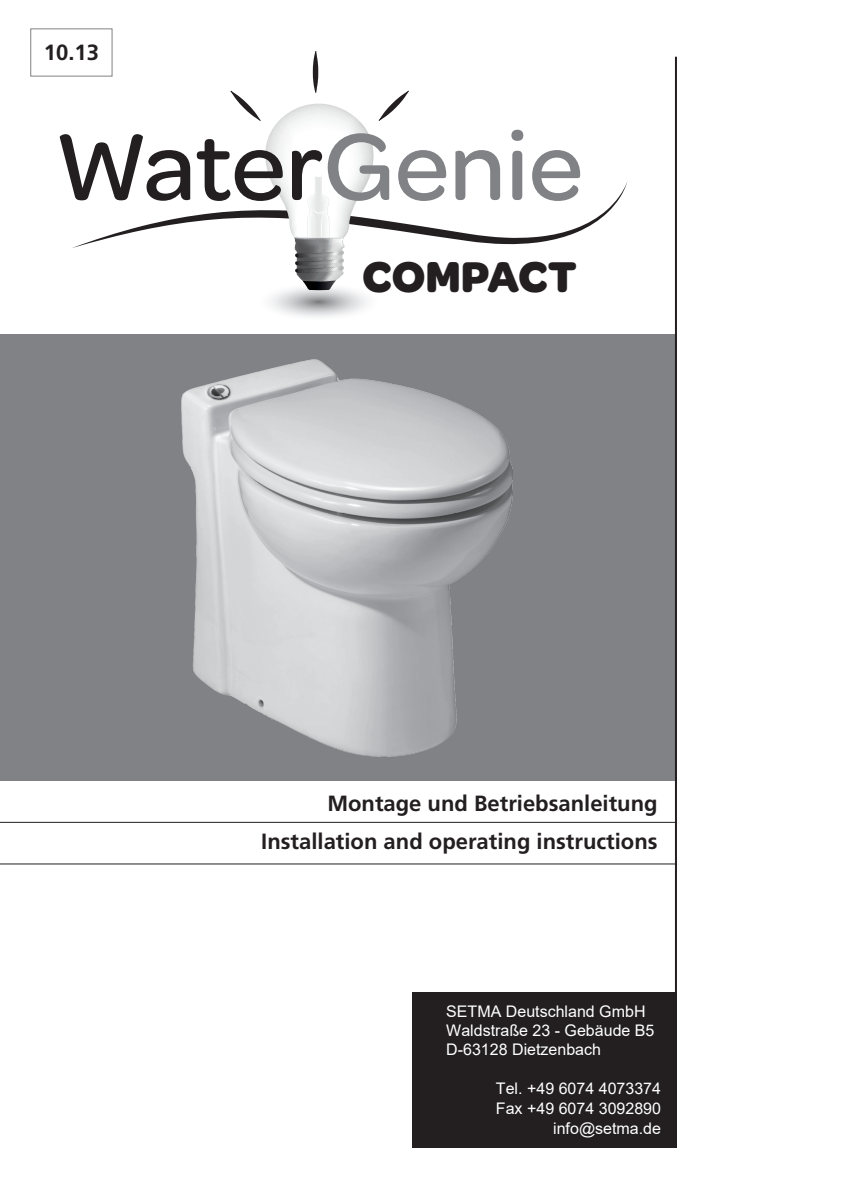
<style>
.page{position:relative;width:851px;height:1191px;background:#fff}
.page>*{position:absolute;margin:0;border:0;box-sizing:border-box;transform-origin:0 0}
.t1{font:500 100.6px "Omnes";color:#231f20}
.t2{font:700 46px "Omnes";letter-spacing:-.005em;color:#231f20}
.t3{font:700 22px/38px "Frutiger LT Std";color:#231f20;text-align:right}
.t4{font:16px/19.2px "Arial";color:#fff}
.s1{color:#808285}
</style>
<div class="page">
<svg style="left:72px;top:51px;width:555px;height:266px"></svg>
<div style="left:0;top:334px;width:676px;height:447px;background:#808285"></div>
<img style="left:181px;top:359px;width:331px;height:397px">
<hr style="left:674px;top:57px;width:2px;height:1077px;background:#231f20">
<div style="left:412px;top:992px;width:264px;height:156px;background:#231f20"></div>
<hr style="left:0;top:822px;width:676px;height:1px;background:#231f20">
<hr style="left:0;top:863px;width:676px;height:1px;background:#231f20">
<div style="left:30px;top:28px;width:82px;height:49px;border:1px solid #808285"></div>
<h3 class="t3" style="left:44px;top:34px;width:57px">10.13</h3>
<h1 class="t1" style="left:55px;top:96px;width:530px">Water<span class="s1">Genie</span></h1>
<h2 class="t2" style="left:362px;top:243px;width:216px">COMPACT</h2>
<h3 class="t3" style="left:261px;top:784px;width:398px">Montage und Betriebsanleitung<br>Installation and operating instructions</h3>
<p class="t4" style="left:446px;top:1001px;width:210px">SETMA Deutschland GmbH<br>Waldstraße 23 - Gebäude B5<br>D-63128 Dietzenbach</p>
<p class="t4" style="left:496px;top:1078px;width:167px;text-align:right">Tel. +49 6074 4073374<br>Fax +49 6074 3092890 info@setma.de</p>
</div>
